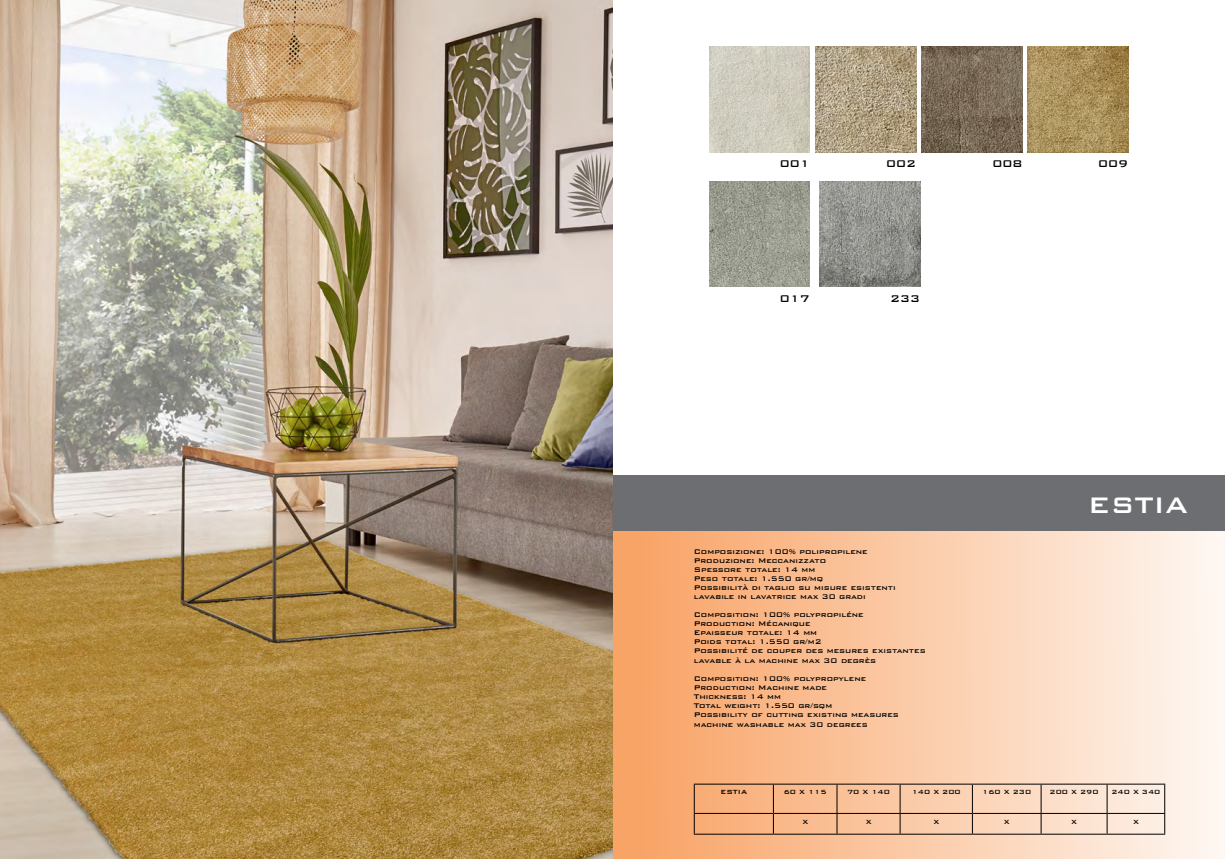
<style>
.page{position:relative;width:1225px;height:859px;background:#fff}
.page>*{position:absolute;margin:0;border:0;box-sizing:border-box;transform-origin:0 0}
.t1{font:500 30px "Bank Gothic BT";color:#fff}
.t2{font:500 13px "Bank Gothic BT";color:#000}
.t3{font:500 9px/9px "Bank Gothic BT";color:#000}
.t4{font:500 8px "Bank Gothic BT";color:#000}
</style>
<div class="page">
<svg style="left:612px;top:530px;width:613px;height:329px;background:#facba9"></svg>
<div style="left:612px;top:475px;width:613px;height:55px;background:#6d6e71"></div>
<hr style="left:694px;top:784px;width:79px;height:1px;background:#000">
<hr style="left:773px;top:784px;width:64px;height:1px;background:#000">
<hr style="left:837px;top:784px;width:63px;height:1px;background:#000">
<hr style="left:900px;top:784px;width:72px;height:1px;background:#000">
<hr style="left:972px;top:784px;width:69px;height:1px;background:#000">
<hr style="left:1041px;top:784px;width:66px;height:1px;background:#000">
<hr style="left:1107px;top:784px;width:58px;height:1px;background:#000">
<hr style="left:694px;top:813px;width:79px;height:1px;background:#000">
<svg style="left:694px;top:785px;width:1px;height:49px"></svg>
<hr style="left:773px;top:813px;width:64px;height:1px;background:#000">
<svg style="left:773px;top:785px;width:1px;height:49px"></svg>
<hr style="left:837px;top:813px;width:63px;height:1px;background:#000">
<svg style="left:836px;top:785px;width:1px;height:49px"></svg>
<hr style="left:900px;top:813px;width:72px;height:1px;background:#000">
<svg style="left:899px;top:785px;width:1px;height:49px"></svg>
<hr style="left:972px;top:813px;width:69px;height:1px;background:#000">
<svg style="left:972px;top:785px;width:1px;height:49px"></svg>
<hr style="left:1041px;top:813px;width:66px;height:1px;background:#000">
<svg style="left:1040px;top:785px;width:1px;height:49px"></svg>
<hr style="left:1107px;top:813px;width:58px;height:1px;background:#000">
<svg style="left:1106px;top:785px;width:1px;height:49px"></svg>
<svg style="left:1164px;top:785px;width:1px;height:49px"></svg>
<hr style="left:694px;top:834px;width:79px;height:1px;background:#000">
<hr style="left:773px;top:834px;width:64px;height:1px;background:#000">
<hr style="left:837px;top:834px;width:63px;height:1px;background:#000">
<hr style="left:900px;top:834px;width:72px;height:1px;background:#000">
<hr style="left:972px;top:834px;width:69px;height:1px;background:#000">
<hr style="left:1041px;top:834px;width:66px;height:1px;background:#000">
<hr style="left:1107px;top:834px;width:58px;height:1px;background:#000">
<img style="left:0;top:0;width:612px;height:859px">
<img style="left:709px;top:47px;width:101px;height:105px">
<img style="left:815px;top:47px;width:101px;height:105px">
<img style="left:922px;top:47px;width:100px;height:105px">
<img style="left:1027px;top:47px;width:101px;height:105px">
<img style="left:709px;top:181px;width:101px;height:106px">
<img style="left:819px;top:181px;width:101px;height:106px">
<h2 class="t2" style="left:779px;top:157px;width:32px">001</h2>
<h2 class="t2" style="left:886px;top:157px;width:32px">002</h2>
<h2 class="t2" style="left:992px;top:157px;width:32px">008</h2>
<h2 class="t2" style="left:1098px;top:157px;width:32px">009</h2>
<h2 class="t2" style="left:779px;top:291px;width:32px">017</h2>
<h2 class="t2" style="left:890px;top:291px;width:32px">233</h2>
<p class="t3" style="left:694px;top:547px;width:203px">Composizione: 100% polipropilene<br>Produzione: Meccanizzato<br>Spessore totale: 14 mm<br>Peso totale: 1.550 gr/mq<br>Possibilità di taglio su misure esistenti lavabile in lavatrice max 30 gradi</p>
<p class="t3" style="left:694px;top:610px;width:233px">Composition: 100% polypropiléne<br>Production: Mécanique<br>Epaisseur totale: 14 mm<br>Poids total: 1.550 gr/m2<br>Possibilité de couper des mesures existantes</p>
<p class="t3" style="left:694px;top:651px;width:184px;line-height:18px">lavable à la machine max 30 degrès<br>Composition: 100% polypropylene</p>
<p class="t3" style="left:694px;top:683px;width:206px">Production: Machine made<br>Thickness: 14 mm<br>Total weight: 1.550 gr/sqm<br>Possibility of cutting existing measures</p>
<p class="t3" style="left:694px;top:720px;width:175px">machine washable max 30 degrees</p>
<h1 class="t1" style="left:1087px;top:489px;width:102px">ESTIA</h1>
<p class="t4" style="left:720px;top:788px;width:28px">ESTIA</p>
<p class="t4" style="left:784px;top:788px;width:44px">60 X 115</p>
<p class="t4" style="left:847px;top:788px;width:44px">70 X 140</p>
<p class="t4" style="left:911px;top:788px;width:51px">140 X 200</p>
<p class="t4" style="left:982px;top:788px;width:51px">160 X 230</p>
<p class="t4" style="left:1049px;top:788px;width:51px">200 X 290</p>
<p class="t4" style="left:1111px;top:788px;width:51px">240 X 340</p>
<p class="t4" style="left:802px;top:817px;width:7px">X</p>
<p class="t4" style="left:865px;top:817px;width:7px">X</p>
<p class="t4" style="left:933px;top:817px;width:7px">X</p>
<p class="t4" style="left:1004px;top:817px;width:7px">X</p>
<p class="t4" style="left:1071px;top:817px;width:7px">X</p>
<p class="t4" style="left:1133px;top:817px;width:7px">X</p>
</div>
